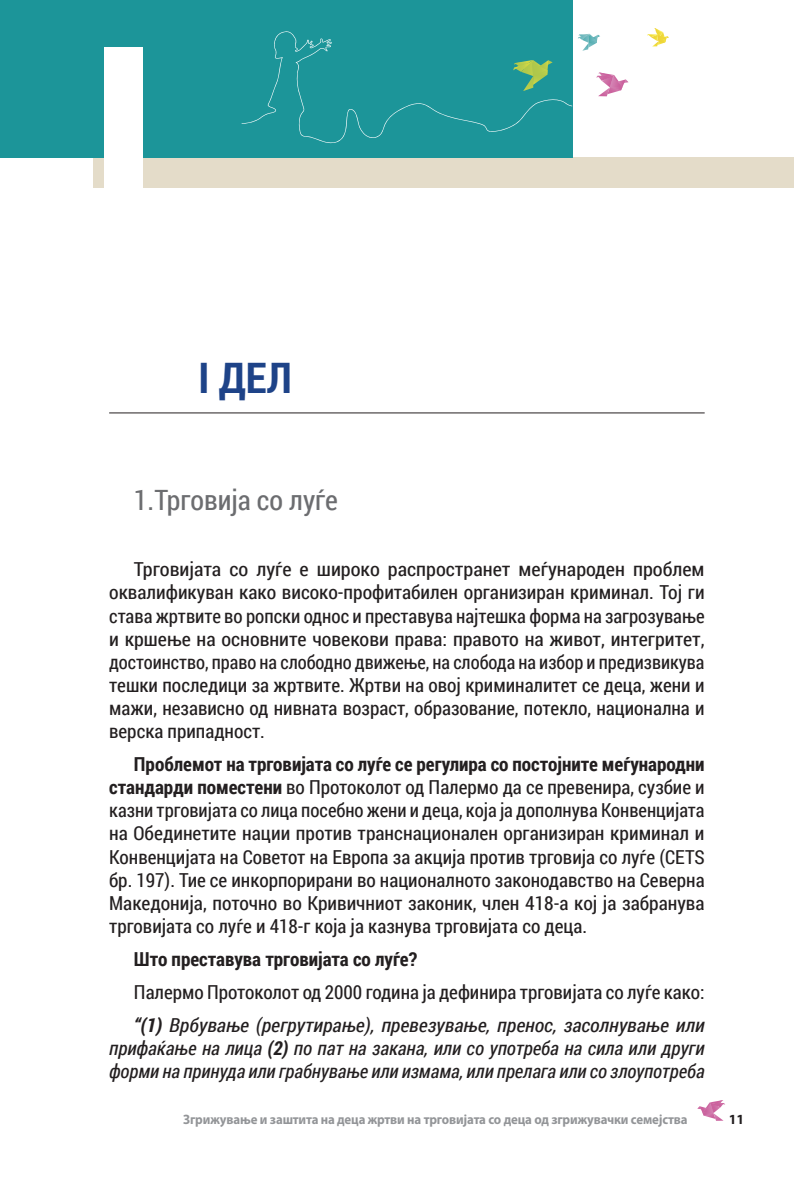
<style>
.page{position:relative;width:794px;height:1191px;background:#fff}
.page>*{position:absolute;margin:0;border:0;box-sizing:border-box;transform-origin:0 0}
.t1{font:900 210px "Myriad Pro";color:#fff}
.t2{font:700 42px "Roboto Condensed";color:#1e4388}
.t3{font:28px "Roboto Condensed";color:#6c6d70}
.t4{font:19.25px/23.1px "Roboto Condensed";color:#231f20;text-align:justify}
.t5{font:19.25px/23.1px "Roboto Condensed";color:#231f20;text-align:justify;scale:1.05 1}
.t6{font:italic 19.25px/23.1px "Roboto Condensed";color:#231f20}
.t7{font:700 19.25px "Roboto Condensed";color:#231f20}
.t8{font:700 14px "Myriad Pro";color:#231f20}
.t9{font:700 13.65px "Myriad Pro";letter-spacing:-.01em;color:#939598;scale:.94 1}
.s1{font-weight:700}
.s2{font-weight:700;font-style:italic}
.s3{font-style:italic}
</style>
<div class="page">
<svg style="left:697px;top:1100px;width:28px;height:20px"></svg>
<hr style="left:109px;top:412px;width:595px;height:1px;background:#231f20">
<div style="left:94px;top:157px;width:700px;height:31px;background:#e4dcc9"></div>
<div style="left:0;top:0;width:572px;height:157px;background:#1c9599"></div>
<svg style="left:596px;top:72px;width:32px;height:24px"></svg>
<svg style="left:647px;top:28px;width:22px;height:19px"></svg>
<svg style="left:578px;top:34px;width:22px;height:17px"></svg>
<svg style="left:242px;top:31px;width:330px;height:112px"></svg>
<h1 class="t1" style="left:92px;top:-1px;width:66px">I</h1>
<h2 class="t2" style="left:198px;top:348px;width:95px">I ДЕЛ</h2>
<h3 class="t3" style="left:134px;top:481px;width:205px">1.Трговија со луѓе</h3>
<p class="t5" style="left:109px;top:557px;width:568px;text-indent:25px">Трговијата со луѓе е широко распространет меѓународен проблем оквалификуван како високо-профитабилен организиран криминал. Тој ги става жртвите во ропски однос и преставува најтешка форма на загрозување и кршење на основните човекови права: правото на живот, интегритет, достоинство, право на слободно движење, на слобода на избор и предизвикува тешки последици за жртвитe. Жртви на овој криминалитет се деца, жени и мажи, независно од нивната возраст, образование, потекло, национална и верска припадност.</p>
<p class="t4" style="left:109px;top:752px;width:597px;text-indent:25px"><span class="s1">Проблемот на трговијата со луѓе се регулира со постојните меѓународни стандарди поместени</span> во Протоколот од Палермо да се превенира, сузбие и казни трговијата со лица посебно жени и деца, која ја дополнува Конвенцијата на Обединетите нации против транснационален организиран криминал и Конвенцијата на Советот на Европа за акција против трговија со луѓе (CETS бр. 197). Тие се инкорпорирани во националното законодавство на Северна Македонија, поточно во Кривичниот законик, член 418-а кој ја забранува трговијата со луѓе и 418-г која ја казнува трговијата со деца.</p>
<p class="t7" style="left:134px;top:945px;width:285px">Што преставува трговијата со луѓе?</p>
<p class="t4" style="left:134px;top:975px;width:572px;line-height:33.1px">Палермо Протоколот од 2000 година ја дефинира трговијата со луѓе како: <span class="s2">“(1)</span> <span class="s3">Врбување (регрутирање), превезување, пренос, засолнување или</span></p>
<p class="t6" style="left:109px;top:1036px;width:597px">прифаќање на лица <span class="s1">(2)</span> по пат на закана, или со употреба на сила или други форми на принуда или грабнување или измама, или прелага или со злоупотреба</p>
<p class="t9" style="left:183px;top:1110px;width:538px">Згрижување и заштита на деца жртви на трговијата со деца од згрижувачки семејства</p>
<p class="t8" style="left:729px;top:1109px;width:17px">11</p>
</div>
